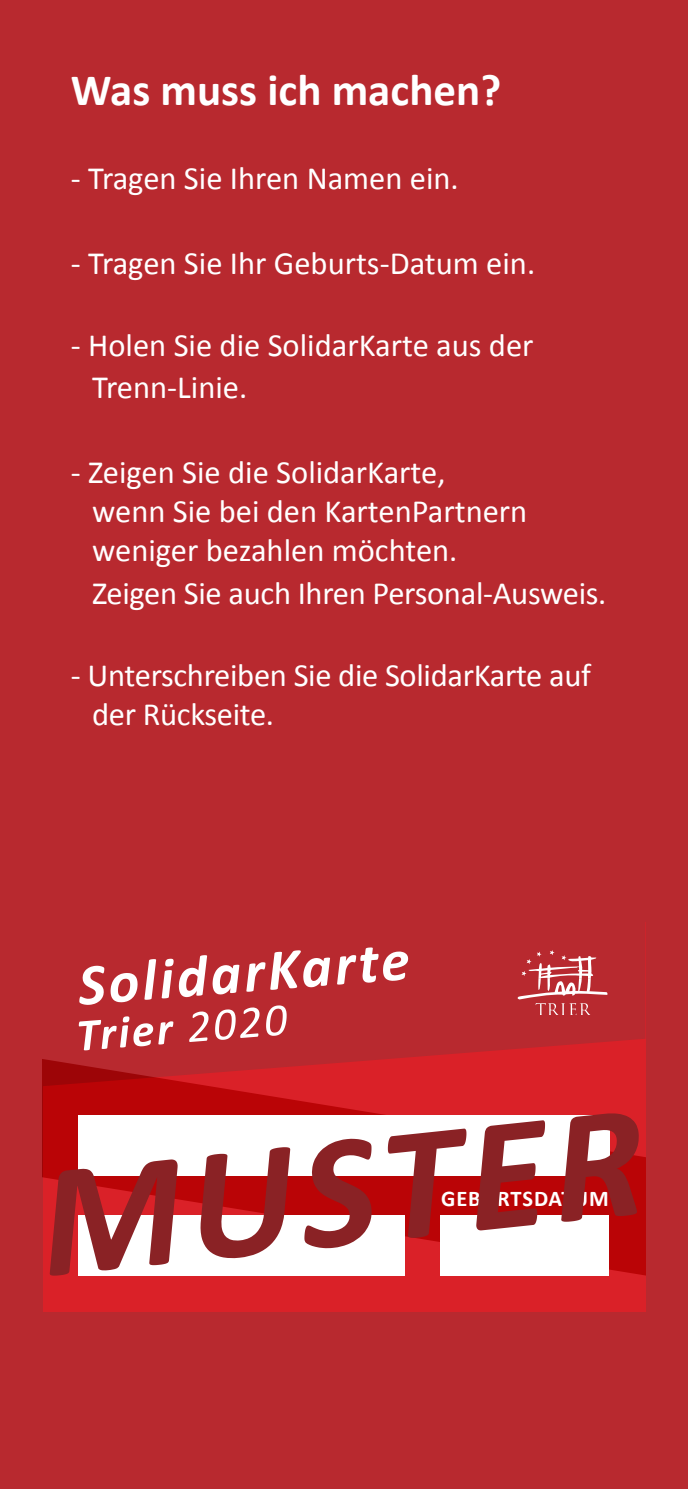
<style>
.page{position:relative;width:688px;height:1489px;background:#fff}
.page>*{position:absolute;margin:0;border:0;box-sizing:border-box;transform-origin:0 0}
.t1{font:700 45px "Calibri";color:#fff}
.t2{font:32.5px/39px "Calibri";color:#fff}
.t3{font:700 22.5px "Calibri";letter-spacing:.04em;color:#fff}
</style>
<div class="page">
<div style="left:0;top:0;width:687px;height:1488px;background:#b8292f"></div>
<div style="left:43px;top:921px;width:602px;height:390px;background:#da2128"></div>
<div style="left:43px;top:921px;width:602px;height:134px;background:#b8292f"></div>
<svg style="left:43px;top:1055px;width:602px;height:221px"></svg>
<svg style="left:517px;top:950px;width:90px;height:64px"></svg>
<svg style="left:79px;top:965px;width:25px;height:39px"></svg>
<svg style="left:110px;top:972px;width:27px;height:30px"></svg>
<svg style="left:144px;top:959px;width:12px;height:40px"></svg>
<svg style="left:162px;top:958px;width:11px;height:40px"></svg>
<svg style="left:179px;top:955px;width:60px;height:42px"></svg>
<svg style="left:246px;top:950px;width:84px;height:41px"></svg>
<svg style="left:337px;top:947px;width:71px;height:37px"></svg>
<svg style="left:79px;top:1016px;width:94px;height:34px"></svg>
<svg style="left:189px;top:1011px;width:19px;height:30px"></svg>
<svg style="left:215px;top:1007px;width:44px;height:32px"></svg>
<svg style="left:266px;top:1005px;width:20px;height:30px"></svg>
<svg style="left:50px;top:1113px;width:588px;height:162px"></svg>
<h1 class="t1" style="left:71px;top:61px;width:431px">Was muss ich machen?</h1>
<p class="t2" style="left:71px;top:159px;width:389px">- Tragen Sie Ihren Namen ein.</p>
<p class="t2" style="left:71px;top:244px;width:465px">- Tragen Sie Ihr Geburts-Datum ein.</p>
<p class="t2" style="left:92px;top:324px;width:442px;line-height:42.5px;text-indent:-21px">- Holen Sie die SolidarKarte aus der<br>Trenn-Linie.</p>
<p class="t2" style="left:92px;top:453px;width:436px;text-indent:-21px">- Zeigen Sie die SolidarKarte,<br>wenn Sie bei den KartenPartnern weniger bezahlen möchten.</p>
<p class="t2" style="left:92px;top:573px;width:515px">Zeigen Sie auch Ihren Personal-Ausweis.</p>
<p class="t2" style="left:92px;top:655px;width:500px;text-indent:-21px">- Unterschreiben Sie die SolidarKarte auf der Rückseite.</p>
<p class="t3" style="left:441px;top:1183px;width:169px">Geburtsdatum</p>
</div>
